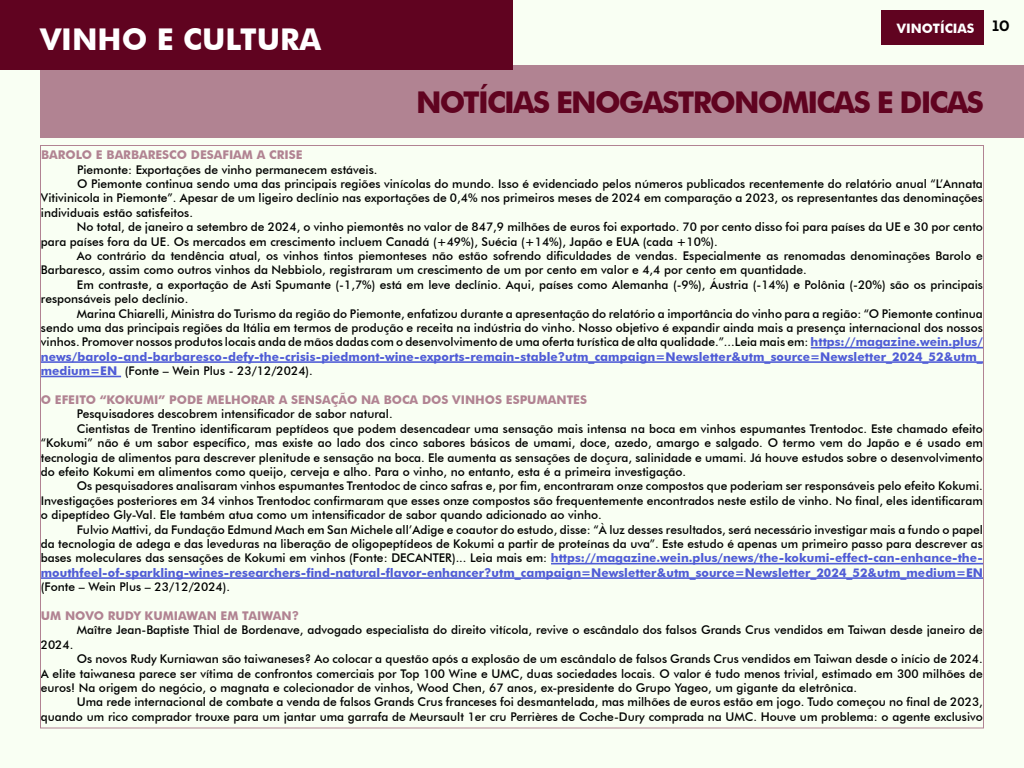
<style>
.page{position:relative;width:1024px;height:768px;background:#f9fff3}
.page>*{position:absolute;margin:0;border:0;box-sizing:border-box;transform-origin:0 0}
.t1{font:700 30px "Futura BT";letter-spacing:-.06em;color:#600320}
.t2{font:700 30px "Futura BT";color:#fff}
.t3{font:700 13px "Futura BT";color:#fff}
.t4{font:500 12px/14.4px "Futura BT";color:#000;text-align:justify}
.t5{font:700 12px "Futura BT";color:#4f5cd6}
.t6{font:700 12px "Futura BT";color:#b18392}
.s1{font-weight:700;color:#4f5cd6}
</style>
<div class="page">
<div style="left:882px;top:10px;width:102px;height:34px;background:#600320"></div>
<div style="left:40px;top:65px;width:984px;height:73px;background:#b18392"></div>
<hr style="left:811px;top:347px;width:172px;height:1px;background:#4f5cd6">
<hr style="left:41px;top:361px;width:942px;height:2px;background:#4f5cd6">
<hr style="left:41px;top:376px;width:80px;height:1px;background:#4f5cd6">
<hr style="left:551px;top:563px;width:432px;height:1px;background:#4f5cd6">
<hr style="left:41px;top:577px;width:942px;height:2px;background:#4f5cd6">
<div style="left:0;top:0;width:513px;height:70px;background:#600320"></div>
<h1 class="t2" style="left:40px;top:21px;width:283px">VINHO E CULTURA</h1>
<p class="t3" style="left:897px;top:21px;width:114px">VINOTÍCIAS <sup>10</sup></p>
<h1 class="t1" style="left:416px;top:84px;width:569px">NOTÍCIAS ENOGASTRONOMICAS E DICAS</h1>
<p class="t6" style="left:41px;top:148px;width:263px">BAROLO E BARBARESCO DESAFIAM A CRISE</p>
<p class="t4" style="left:77px;top:162px;width:302px">Piemonte: Exportações de vinho permanecem estáveis.</p>
<p class="t4" style="left:77px;top:176px;width:907px">O Piemonte continua sendo uma das principais regiões vinícolas do mundo. Isso é evidenciado pelos números publicados recentemente do relatório anual “L’Annata</p>
<p class="t4" style="left:41px;top:191px;width:944px">Vitivinicola in Piemonte”. Apesar de um ligeiro declínio nas exportações de 0,4% nos primeiros meses de 2024 em comparação a 2023, os representantes das denominações</p>
<p class="t4" style="left:41px;top:205px;width:154px">individuais estão satisfeitos.</p>
<p class="t4" style="left:77px;top:220px;width:908px">No total, de janeiro a setembro de 2024, o vinho piemontês no valor de 847,9 milhões de euros foi exportado. 70 por cento disso foi para países da UE e 30 por cento</p>
<p class="t4" style="left:41px;top:234px;width:678px">para países fora da UE. Os mercados em crescimento incluem Canadá (+49%), Suécia (+14%), Japão e EUA (cada +10%).</p>
<p class="t4" style="left:77px;top:248px;width:907px">Ao contrário da tendência atual, os vinhos tintos piemonteses não estão sofrendo dificuldades de vendas. Especialmente as renomadas denominações Barolo e</p>
<p class="t4" style="left:41px;top:263px;width:767px">Barbaresco, assim como outros vinhos da Nebbiolo, registraram um crescimento de um por cento em valor e 4,4 por cento em quantidade.</p>
<p class="t4" style="left:77px;top:277px;width:907px">Em contraste, a exportação de Asti Spumante (-1,7%) está em leve declínio. Aqui, países como Alemanha (-9%), Áustria (-14%) e Polônia (-20%) são os principais</p>
<p class="t4" style="left:41px;top:292px;width:149px">responsáveis pelo declínio.</p>
<p class="t4" style="left:77px;top:306px;width:907px">Marina Chiarelli, Ministra do Turismo da região do Piemonte, enfatizou durante a apresentação do relatório a importância do vinho para a região: “O Piemonte continua</p>
<p class="t4" style="left:41px;top:320px;width:943px">sendo uma das principais regiões da Itália em termos de produção e receita na indústria do vinho. Nosso objetivo é expandir ainda mais a presença internacional dos nossos</p>
<p class="t4" style="left:41px;top:335px;width:943px">vinhos. Promover nossos produtos locais anda de mãos dadas com o desenvolvimento de uma oferta turística de alta qualidade.”...Leia mais em: <span class="s1">https://magazine.wein.plus/</span></p>
<p class="t5" style="left:41px;top:349px;width:944px">news/barolo-and-barbaresco-defy-the-crisis-piedmont-wine-exports-remain-stable?utm_campaign=Newsletter&amp;utm_source=Newsletter_2024_52&amp;utm_</p>
<p class="t4" style="left:41px;top:364px;width:274px"><span class="s1">medium=EN</span> (Fonte – Wein Plus - 23/12/2024).</p>
<p class="t6" style="left:41px;top:392px;width:548px">O EFEITO “KOKUMI” PODE MELHORAR A SENSAÇÃO NA BOCA DOS VINHOS ESPUMANTES</p>
<p class="t4" style="left:77px;top:407px;width:317px">Pesquisadores descobrem intensificador de sabor natural.</p>
<p class="t4" style="left:77px;top:421px;width:908px">Cientistas de Trentino identificaram peptídeos que podem desencadear uma sensação mais intensa na boca em vinhos espumantes Trentodoc. Este chamado efeito</p>
<p class="t4" style="left:41px;top:436px;width:943px">“Kokumi” não é um sabor específico, mas existe ao lado dos cinco sabores básicos de umami, doce, azedo, amargo e salgado. O termo vem do Japão e é usado em</p>
<p class="t4" style="left:41px;top:450px;width:943px">tecnologia de alimentos para descrever plenitude e sensação na boca. Ele aumenta as sensações de doçura, salinidade e umami. Já houve estudos sobre o desenvolvimento</p>
<p class="t4" style="left:41px;top:464px;width:647px">do efeito Kokumi em alimentos como queijo, cerveja e alho. Para o vinho, no entanto, esta é a primeira investigação.</p>
<p class="t4" style="left:77px;top:479px;width:907px">Os pesquisadores analisaram vinhos espumantes Trentodoc de cinco safras e, por fim, encontraram onze compostos que poderiam ser responsáveis pelo efeito Kokumi.</p>
<p class="t4" style="left:41px;top:493px;width:944px">Investigações posteriores em 34 vinhos Trentodoc confirmaram que esses onze compostos são frequentemente encontrados neste estilo de vinho. No final, eles identificaram</p>
<p class="t4" style="left:41px;top:508px;width:562px">o dipeptídeo Gly-Val. Ele também atua como um intensificador de sabor quando adicionado ao vinho.</p>
<p class="t4" style="left:77px;top:522px;width:907px">Fulvio Mattivi, da Fundação Edmund Mach em San Michele all’Adige e coautor do estudo, disse: “À luz desses resultados, será necessário investigar mais a fundo o papel</p>
<p class="t4" style="left:41px;top:536px;width:943px">da tecnologia de adega e das leveduras na liberação de oligopeptídeos de Kokumi a partir de proteínas da uva”. Este estudo é apenas um primeiro passo para descrever as</p>
<p class="t4" style="left:41px;top:551px;width:943px">bases moleculares das sensações de Kokumi em vinhos (Fonte: DECANTER)... Leia mais em: <span class="s1">https://magazine.wein.plus/news/the-kokumi-effect-can-enhance-the-</span></p>
<p class="t5" style="left:41px;top:565px;width:944px">mouthfeel-of-sparkling-wines-researchers-find-natural-flavor-enhancer?utm_campaign=Newsletter&amp;utm_source=Newsletter_2024_52&amp;utm_medium=EN</p>
<p class="t4" style="left:41px;top:580px;width:191px">(Fonte – Wein Plus – 23/12/2024).</p>
<p class="t6" style="left:41px;top:608px;width:260px">UM NOVO RUDY KUMIAWAN EM TAIWAN?</p>
<p class="t4" style="left:77px;top:623px;width:907px">Maître Jean-Baptiste Thial de Bordenave, advogado especialista do direito vitícola, revive o escândalo dos falsos Grands Crus vendidos em Taiwan desde janeiro de</p>
<p class="t4" style="left:41px;top:637px;width:34px">2024.</p>
<p class="t4" style="left:41px;top:652px;width:944px;text-indent:36px">Os novos Rudy Kurniawan são taiwaneses? Ao colocar a questão após a explosão de um escândalo de falsos Grands Crus vendidos em Taiwan desde o início de 2024.<br>A elite taiwanesa parece ser vítima de confrontos comerciais por Top 100 Wine e UMC, duas sociedades locais. O valor é tudo menos trivial, estimado em 300 milhões de euros! Na origem do negócio, o magnata e colecionador de vinhos, Wood Chen, 67 anos, ex-presidente do Grupo Yageo, um gigante da eletrônica.</p>
<p class="t4" style="left:41px;top:695px;width:943px;text-align:right">Uma rede internacional de combate a venda de falsos Grands Crus franceses foi desmantelada, mas milhões de euros estão em jogo. Tudo começou no final de 2023, quando um rico comprador trouxe para um jantar uma garrafa de Meursault 1er cru Perrières de Coche-Dury comprada na UMC. Houve um problema: o agente exclusivo</p>
</div>
